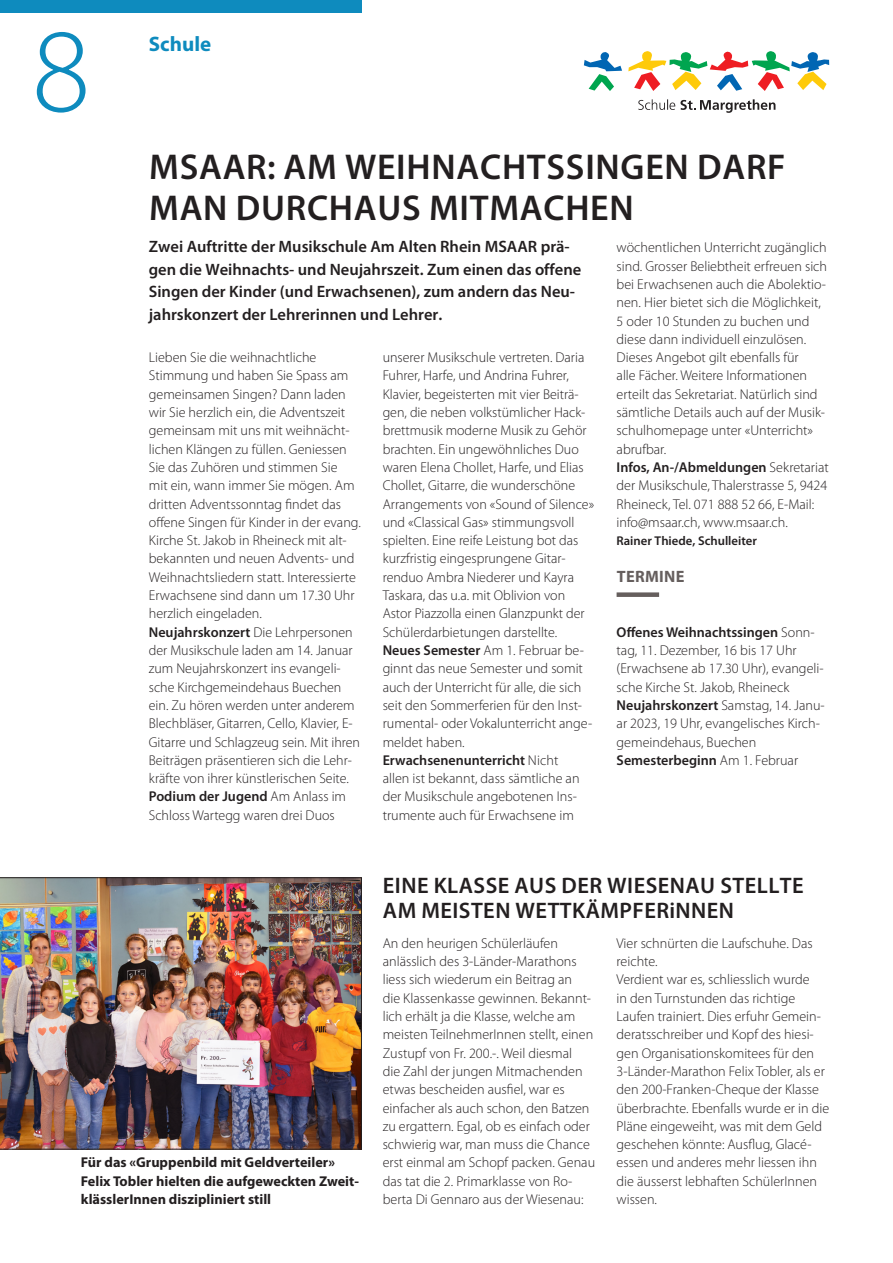
<style>
.page{position:relative;width:893px;height:1263px;background:#fff}
.page>*{position:absolute;margin:0;border:0;box-sizing:border-box;transform-origin:0 0}
.t1{font:300 120px "Myriad Pro";color:#0e8bbe}
._1_Haupttitel{font:600 36px/40.5px "Myriad Pro";letter-spacing:.02em;color:#231f20}
._1_1_Haupttitel_klei{font:600 22.5px/25.5px "Myriad Pro";letter-spacing:.02em;color:#231f20}
._7_1_Pagina_fett_-_b{font:700 21px "Myriad Pro";color:#0e8bbe}
._2_Lead__Vorspann{font:600 16.5px/22.5px "Myriad Pro";color:#231f20}
._4_Untertitel{font:700 16.5px "Myriad Pro";letter-spacing:.02em;color:#655e5d}
._3_Lauftext{font:300 14.25px/18.3px "Myriad Pro";color:#231f20}
._8_Legende_linksbünd{font:700 14.25px/18.3px "Myriad Pro";color:#231f20}
._3_Lauftext-2{font:600 14.25px "Myriad Pro";color:#231f20}
._5_Autor{font:600 12.75px "Myriad Pro";color:#231f20}
.s1{font-weight:600}
.s2{font-weight:300}
</style>
<div class="page">
<div style="left:0;top:0;width:361px;height:13px;background:#0e8bbe"></div>
<svg style="left:638px;top:99px;width:137px;height:14px"></svg>
<svg style="left:584px;top:52px;width:38px;height:39px"></svg>
<svg style="left:628px;top:51px;width:201px;height:40px"></svg>
<img style="left:0;top:877px;width:362px;height:272px">
<div style="left:617px;top:592px;width:42px;height:5px;background:#655e5d"></div>
<p class="t1" style="left:32px;top:-1px;width:60px">8</p>
<p class="_7_1_Pagina_fett_-_b" style="left:149px;top:30px;width:64px">Schule</p>
<p class="_1_Haupttitel" style="left:149px;top:146px;width:638px">MSAAR: AM WEIHNACHTSSINGEN DARF<br>MAN DURCHAUS MITMACHEN</p>
<p class="_2_Lead__Vorspann" style="left:149px;top:235px;width:434px">Zwei Auftritte der Musikschule Am Alten Rhein MSAAR prä&shy;gen die Weihnachts- und Neujahrszeit. Zum einen das offene Singen der Kinder (und Erwachsenen), zum andern das Neu&shy;jahrskonzert der Lehrerinnen und Lehrer.</p>
<p class="_3_Lauftext" style="left:149px;top:348px;width:213px">Lieben Sie die weihnachtliche Stimmung und haben Sie Spass am gemeinsamen Singen? Dann laden wir Sie herzlich ein, die Adventszeit gemeinsam mit uns mit weihnächt&shy;lichen Klängen zu füllen. Geniessen Sie das Zuhören und stimmen Sie<br>mit ein, wann immer Sie mögen. Am dritten Adventssonntag findet das offene Singen für Kinder in der evang.<br>Kirche St. Jakob in Rheineck mit alt&shy;bekannten und neuen Advents- und Weihnachtsliedern statt. Interessierte Erwachsene sind dann um 17.30 Uhr herzlich eingeladen.</p>
<p class="_3_Lauftext" style="left:149px;top:623px;width:213px"><span class="s1">Neujahrskonzert</span> Die Lehrpersonen der Musikschule laden am 14. Januar zum Neujahrskonzert ins evangeli&shy;sche Kirchgemeindehaus Buechen ein. Zu hören werden unter anderem Blechbläser, Gitarren, Cello, Klavier, E-Gitarre und Schlagzeug sein. Mit ihren Beiträgen präsentieren sich die Lehr&shy;kräfte von ihrer künstlerischen Seite.</p>
<p class="_3_Lauftext" style="left:149px;top:787px;width:199px"><span class="s1">Podium der Jugend</span> Am Anlass im<br>Schloss Wartegg waren drei Duos</p>
<p class="_3_Lauftext" style="left:617px;top:238px;width:212px">wöchentlichen Unterricht zugänglich sind. Grosser Beliebtheit erfreuen sich bei Erwachsenen auch die Abolektio&shy;nen. Hier bietet sich die Möglichkeit, 5 oder 10 Stunden zu buchen und diese dann individuell einzulösen.<br>Dieses Angebot gilt ebenfalls für<br>alle Fächer. Weitere Informationen erteilt das Sekretariat. Natürlich sind sämtliche Details auch auf der Musik&shy;schulhomepage unter «Unterricht» abrufbar.</p>
<p class="_3_Lauftext" style="left:617px;top:458px;width:214px"><span class="s1">Infos, An-/Abmeldungen</span> Sekretariat der Musikschule, Thalerstrasse 5, 9424<br>Rheineck, Tel. 071 888 52 66, E-Mail: info@msaar.ch, www.msaar.ch.</p>
<p class="_5_Autor" style="left:617px;top:533px;width:142px">Rainer Thiede, Schulleiter</p>
<p class="_4_Untertitel" style="left:617px;top:565px;width:69px">TERMINE</p>
<p class="_3_Lauftext" style="left:383px;top:348px;width:213px">unserer Musikschule vertreten. Daria Fuhrer, Harfe, und Andrina Fuhrer, Klavier, begeisterten mit vier Beiträ&shy;gen, die neben volkstümlicher Hack&shy;brettmusik moderne Musik zu Gehör brachten. Ein ungewöhnliches Duo waren Elena Chollet, Harfe, und Elias Chollet, Gitarre, die wunderschöne Arrangements von «Sound of Silence» und «Classical Gas» stimmungsvoll spielten. Eine reife Leistung bot das kurzfristig eingesprungene Gitar&shy;renduo Ambra Niederer und Kayra Taskara, das u.a. mit Oblivion von Astor Piazzolla einen Glanzpunkt der Schülerdarbietungen darstellte.</p>
<p class="_3_Lauftext" style="left:383px;top:641px;width:211px"><span class="s1">Neues Semester</span> Am 1. Februar be&shy;ginnt das neue Semester und somit auch der Unterricht für alle, die sich seit den Sommerferien für den Inst&shy;rumental- oder Vokalunterricht ange&shy;meldet haben.</p>
<p class="_3_Lauftext" style="left:383px;top:751px;width:198px"><span class="s1">Erwachsenenunterricht</span> Nicht allen ist bekannt, dass sämtliche an der Musikschule angebotenen Ins&shy;trumente auch für Erwachsene im</p>
<p class="_3_Lauftext" style="left:617px;top:623px;width:209px"><span class="s1">Offenes Weihnachtssingen</span> Sonn&shy;tag, 11. Dezember, 16 bis 17 Uhr (Erwachsene ab 17.30 Uhr), evangeli&shy;sche Kirche St. Jakob, Rheineck</p>
<p class="_3_Lauftext" style="left:617px;top:696px;width:210px"><span class="s1">Neujahrskonzert</span> Samstag, 14. Janu&shy;ar 2023, 19 Uhr, evangelisches Kirch&shy;gemeindehaus, Buechen</p>
<p class="_3_Lauftext-2" style="left:617px;top:751px;width:183px">Semesterbeginn <span class="s2">Am 1. Februar</span></p>
<p class="_8_Legende_linksbünd" style="left:81px;top:1153px;width:280px">Für das «Gruppenbild mit Geldverteiler»<br>Felix Tobler hielten die aufgeweckten Zweit&shy;klässlerInnen diszipliniert still</p>
<p class="_1_1_Haupttitel_klei" style="left:383px;top:872px;width:422px">EINE KLASSE AUS DER WIESENAU STELLTE<br>AM MEISTEN WETTKÄMPFERiNNEN</p>
<p class="_3_Lauftext" style="left:383px;top:934px;width:214px">An den heurigen Schülerläufen anlässlich des 3-Länder-Marathons liess sich wiederum ein Beitrag an<br>die Klassenkasse gewinnen. Bekannt&shy;lich erhält ja die Klasse, welche am meisten TeilnehmerInnen stellt, einen Zustupf von Fr. 200.-. Weil diesmal<br>die Zahl der jungen Mitmachenden etwas bescheiden ausfiel, war es einfacher als auch schon, den Batzen zu ergattern. Egal, ob es einfach oder schwierig war, man muss die Chance erst einmal am Schopf packen. Genau das tat die 2. Primarklasse von Ro&shy;berta Di Gennaro aus der Wiesenau:</p>
<p class="_3_Lauftext" style="left:617px;top:934px;width:198px">Vier schnürten die Laufschuhe. Das reichte.</p>
<p class="_3_Lauftext" style="left:617px;top:970px;width:214px">Verdient war es, schliesslich wurde<br>in den Turnstunden das richtige Laufen trainiert. Dies erfuhr Gemein&shy;deratsschreiber und Kopf des hiesi&shy;gen Organisationskomitees für den 3-Länder-Marathon Felix Tobler, als er den 200-Franken-Cheque der Klasse überbrachte. Ebenfalls wurde er in die Pläne eingeweiht, was mit dem Geld geschehen könnte: Ausflug, Glacé&shy;essen und anderes mehr liessen ihn die äusserst lebhaften SchülerInnen wissen.</p>
</div>
